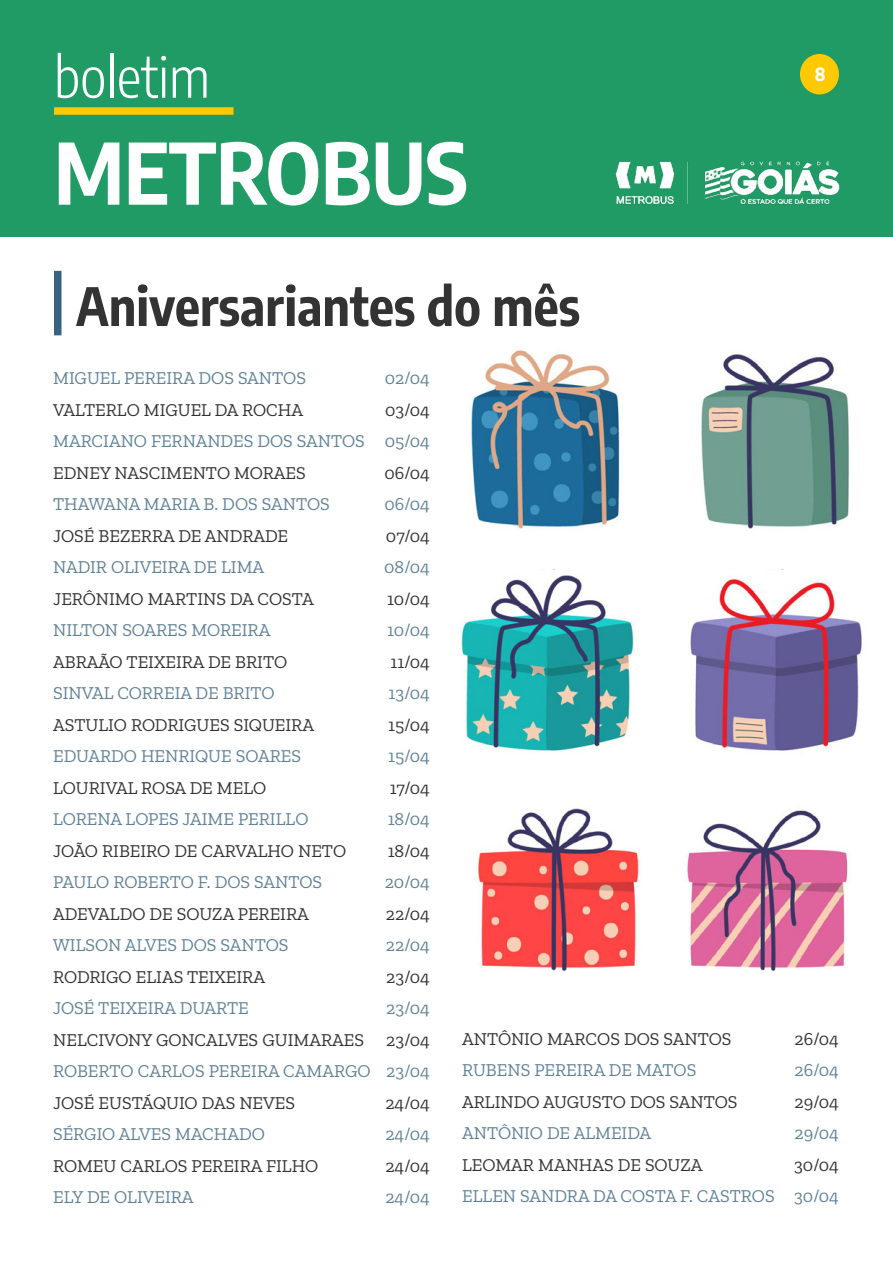
<style>
.page{position:relative;width:893px;height:1263px;background:#fff}
.page>*{position:absolute;margin:0;border:0;box-sizing:border-box;transform-origin:0 0}
.t1{font:700 84px "Encode Sans Condensed";color:#fff}
.t2{font:300 55.5px "Encode Sans Condensed";color:#fff}
.t3{font:700 52.5px "Encode Sans Condensed";color:#333}
.t4{font:18px "Zilla Slab";color:#618196}
.t5{font:18px "Zilla Slab";color:#333}
.t6{font:800 18px "Encode Sans Condensed";color:#fff}
</style>
<div class="page">
<div style="left:0;top:0;width:893px;height:236px;background:#219b66"></div>
<div style="left:54px;top:107px;width:179px;height:8px;background:#ffc900"></div>
<img style="left:615px;top:161px;width:225px;height:44px">
<div style="left:800px;top:54px;width:39px;height:40px;background:#ffc900;border-radius:50%"></div>
<div style="left:54px;top:271px;width:8px;height:64px;background:#39627c"></div>
<img style="left:478px;top:808px;width:370px;height:162px">
<img style="left:460px;top:575px;width:402px;height:176px">
<img style="left:471px;top:350px;width:378px;height:179px">
<p class="t2" style="left:54px;top:39px;width:157px">boletim</p>
<p class="t1" style="left:54px;top:110px;width:415px">METROBUS</p>
<p class="t3" style="left:76px;top:267px;width:505px">Aniversariantes do mês</p>
<p class="t6" style="left:815px;top:60px;width:12px">8</p>
<p class="t4" style="left:53px;top:368px;width:254px">MIGUEL PEREIRA DOS SANTOS</p>
<p class="t4" style="left:385px;top:368px;width:47px">02/04</p>
<p class="t5" style="left:53px;top:400px;width:251px">VALTERLO MIGUEL DA ROCHA</p>
<p class="t5" style="left:385px;top:400px;width:46px">03/04</p>
<p class="t4" style="left:53px;top:431px;width:378px">MARCIANO FERNANDES DOS SANTOS 05/04</p>
<p class="t5" style="left:53px;top:463px;width:254px">EDNEY NASCIMENTO MORAES</p>
<p class="t5" style="left:384px;top:463px;width:47px">06/04</p>
<p class="t4" style="left:53px;top:494px;width:278px">THAWANA MARIA B. DOS SANTOS</p>
<p class="t4" style="left:384px;top:494px;width:47px">06/04</p>
<p class="t5" style="left:53px;top:526px;width:237px">JOSÉ BEZERRA DE ANDRADE</p>
<p class="t5" style="left:386px;top:526px;width:46px">07/04</p>
<p class="t4" style="left:53px;top:557px;width:213px">NADIR OLIVEIRA DE LIMA</p>
<p class="t4" style="left:384px;top:557px;width:47px">08/04</p>
<p class="t5" style="left:53px;top:589px;width:262px">JERÔNIMO MARTINS DA COSTA</p>
<p class="t5" style="left:387px;top:589px;width:44px">10/04</p>
<p class="t4" style="left:53px;top:620px;width:219px">NILTON SOARES MOREIRA</p>
<p class="t4" style="left:387px;top:620px;width:44px">10/04</p>
<p class="t5" style="left:53px;top:652px;width:236px">ABRAÃO TEIXEIRA DE BRITO</p>
<p class="t5" style="left:390px;top:652px;width:41px">11/04</p>
<p class="t4" style="left:53px;top:683px;width:223px">SINVAL CORREIA DE BRITO</p>
<p class="t4" style="left:389px;top:683px;width:43px">13/04</p>
<p class="t5" style="left:53px;top:715px;width:262px">ASTULIO RODRIGUES SIQUEIRA</p>
<p class="t5" style="left:388px;top:715px;width:43px">15/04</p>
<p class="t4" style="left:53px;top:746px;width:249px">EDUARDO HENRIQUE SOARES</p>
<p class="t4" style="left:388px;top:746px;width:43px">15/04</p>
<p class="t5" style="left:53px;top:778px;width:215px">LOURIVAL ROSA DE MELO</p>
<p class="t5" style="left:390px;top:778px;width:42px">17/04</p>
<p class="t4" style="left:53px;top:809px;width:257px">LORENA LOPES JAIME PERILLO</p>
<p class="t4" style="left:388px;top:809px;width:44px">18/04</p>
<p class="t5" style="left:53px;top:841px;width:295px">JOÃO RIBEIRO DE CARVALHO NETO</p>
<p class="t5" style="left:388px;top:841px;width:44px">18/04</p>
<p class="t4" style="left:53px;top:872px;width:270px">PAULO ROBERTO F. DOS SANTOS</p>
<p class="t4" style="left:385px;top:872px;width:47px">20/04</p>
<p class="t5" style="left:53px;top:904px;width:257px">ADEVALDO DE SOUZA PEREIRA</p>
<p class="t5" style="left:386px;top:904px;width:46px">22/04</p>
<p class="t4" style="left:53px;top:935px;width:237px">WILSON ALVES DOS SANTOS</p>
<p class="t4" style="left:386px;top:935px;width:46px">22/04</p>
<p class="t5" style="left:53px;top:967px;width:213px">RODRIGO ELIAS TEIXEIRA</p>
<p class="t5" style="left:386px;top:967px;width:45px">23/04</p>
<p class="t4" style="left:53px;top:998px;width:197px">JOSÉ TEIXEIRA DUARTE</p>
<p class="t4" style="left:386px;top:998px;width:45px">23/04</p>
<p class="t5" style="left:53px;top:1030px;width:378px">NELCIVONY GONCALVES GUIMARAES 23/04</p>
<p class="t4" style="left:53px;top:1061px;width:378px">ROBERTO CARLOS PEREIRA CAMARGO 23/04</p>
<p class="t5" style="left:53px;top:1093px;width:243px">JOSÉ EUSTÁQUIO DAS NEVES</p>
<p class="t5" style="left:385px;top:1093px;width:46px">24/04</p>
<p class="t4" style="left:53px;top:1124px;width:213px">SÉRGIO ALVES MACHADO</p>
<p class="t4" style="left:385px;top:1124px;width:46px">24/04</p>
<p class="t5" style="left:53px;top:1156px;width:267px">ROMEU CARLOS PEREIRA FILHO</p>
<p class="t5" style="left:385px;top:1156px;width:46px">24/04</p>
<p class="t4" style="left:53px;top:1187px;width:142px">ELY DE OLIVEIRA</p>
<p class="t4" style="left:385px;top:1187px;width:46px">24/04</p>
<p class="t5" style="left:462px;top:1029px;width:271px">ANTÔNIO MARCOS DOS SANTOS</p>
<p class="t5" style="left:794px;top:1029px;width:46px">26/04</p>
<p class="t4" style="left:462px;top:1060px;width:236px">RUBENS PEREIRA DE MATOS</p>
<p class="t4" style="left:794px;top:1060px;width:46px">26/04</p>
<p class="t5" style="left:462px;top:1092px;width:277px">ARLINDO AUGUSTO DOS SANTOS</p>
<p class="t5" style="left:794px;top:1092px;width:46px">29/04</p>
<p class="t4" style="left:462px;top:1123px;width:191px">ANTÔNIO DE ALMEIDA</p>
<p class="t4" style="left:794px;top:1123px;width:46px">29/04</p>
<p class="t5" style="left:462px;top:1155px;width:242px">LEOMAR MANHAS DE SOUZA</p>
<p class="t5" style="left:794px;top:1155px;width:46px">30/04</p>
<p class="t4" style="left:462px;top:1186px;width:378px">ELLEN SANDRA DA COSTA F. CASTROS 30/04</p>
</div>
